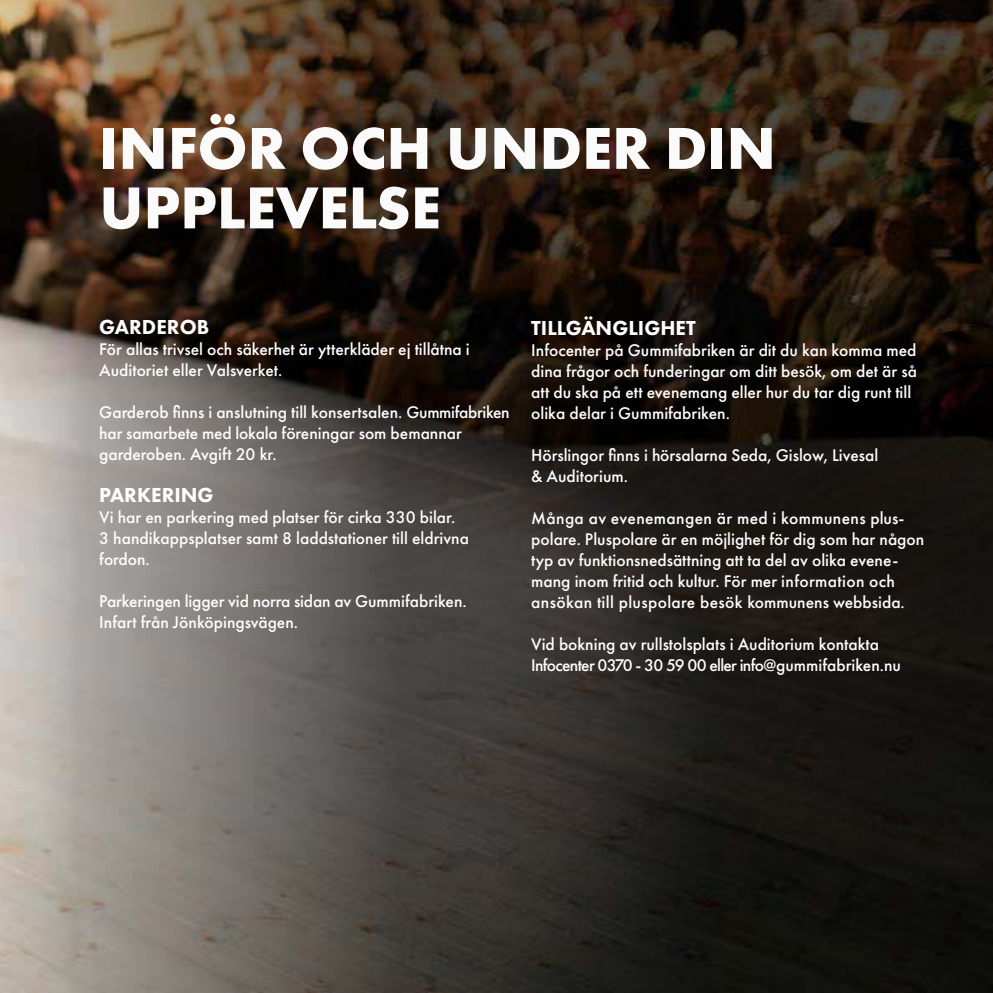
<style>
.page{position:relative;width:993px;height:993px;background:#fff}
.page>*{position:absolute;margin:0;border:0;box-sizing:border-box;transform-origin:0 0}
.t1{font:700 61.25px/59.5px "Futura PT";color:#fafafa}
.t2{font:800 21px "Futura PT";color:#fff}
.t3{font:500 17.5px/21px "Futura PT";color:#fff}
</style>
<div class="page">
<img style="left:0;top:0;width:992px;height:992px">
<h1 class="t1" style="left:99px;top:117px;width:678px">INFÖR OCH UNDER DIN<br>UPPLEVELSE</h1>
<p class="t2" style="left:99px;top:313px;width:111px">GARDEROB</p>
<p class="t3" style="left:99px;top:338px;width:372px">För allas trivsel och säkerhet är ytterkläder ej tillåtna i<br>Auditoriet eller Valsverket.</p>
<p class="t3" style="left:99px;top:401px;width:412px">Garderob finns i anslutning till konsertsalen. Gummifabriken har samarbete med lokala föreningar som bemannar garderoben. Avgift 20 kr.</p>
<p class="t2" style="left:99px;top:481px;width:116px">PARKERING</p>
<p class="t3" style="left:99px;top:506px;width:371px">Vi har en parkering med platser för cirka 330 bilar.<br>3 handikappsplatser samt 8 laddstationer till eldrivna fordon.</p>
<p class="t3" style="left:99px;top:590px;width:369px">Parkeringen ligger vid norra sidan av Gummifabriken.<br>Infart från Jönköpingsvägen.</p>
<p class="t2" style="left:531px;top:315px;width:166px">TILLGÄNGLIGHET</p>
<p class="t3" style="left:531px;top:339px;width:387px">Infocenter på Gummifabriken är dit du kan komma med dina frågor och funderingar om ditt besök, om det är så att du ska på ett evenemang eller hur du tar dig runt till olika delar i Gummifabriken.</p>
<p class="t3" style="left:531px;top:444px;width:348px">Hörslingor finns i hörsalarna Seda, Gislow, Livesal &amp; Auditorium.</p>
<p class="t3" style="left:531px;top:507px;width:394px">Många av evenemangen är med i kommunens plus&shy;polare. Pluspolare är en möjlighet för dig som har någon typ av funktionsnedsättning att ta del av olika evene&shy;mang inom fritid och kultur. För mer information och ansökan till pluspolare besök kommunens webbsida.</p>
<p class="t3" style="left:531px;top:633px;width:371px">Vid bokning av rullstolsplats i Auditorium kontakta<br>Infocenter 0370 - 30 59 00 eller info@gummifabriken.nu</p>
</div>
